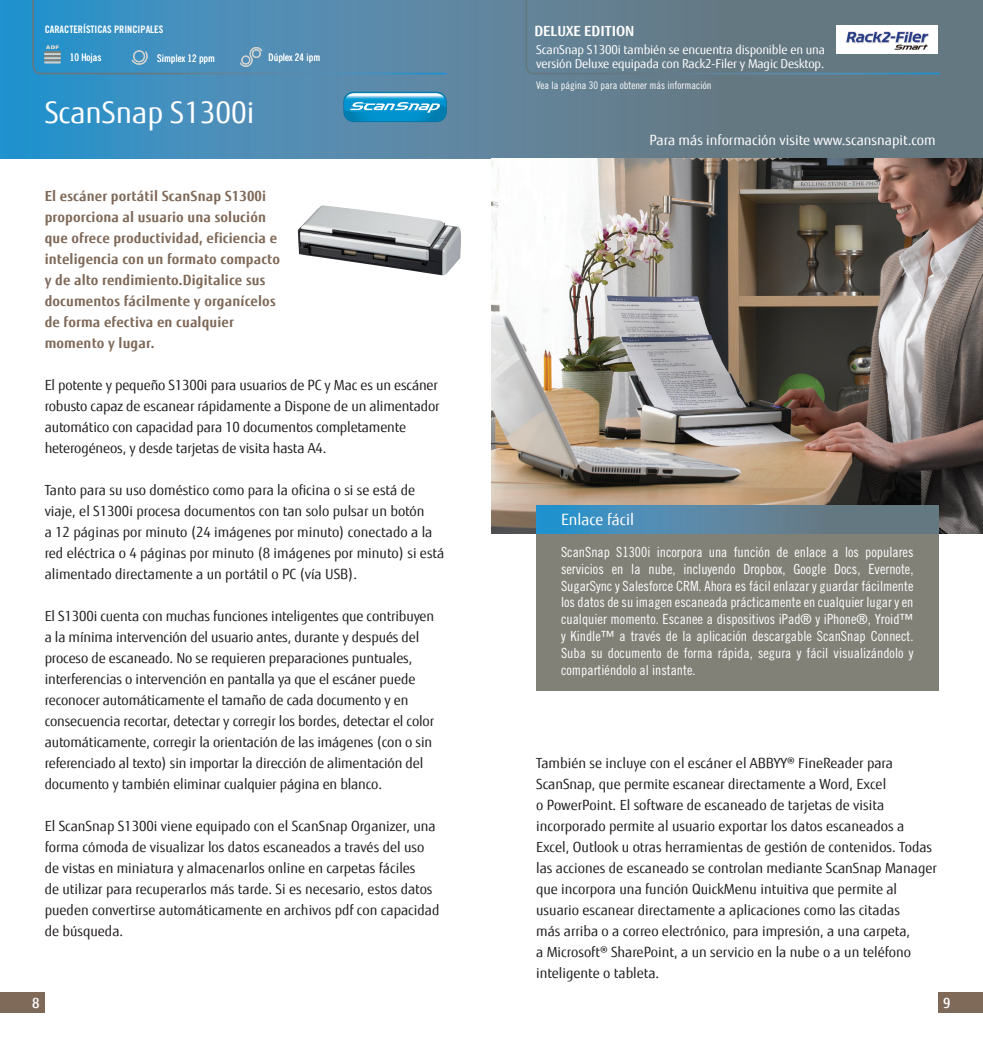
<style>
.page{position:relative;width:983px;height:1042px;background:#fff}
.page>*{position:absolute;margin:0;border:0;box-sizing:border-box;transform-origin:0 0}
.t1{font:29.75px "Fujitsu Sans";color:#fff}
.t2{font:15.58px "Fujitsu Sans";color:#fff}
.t3{font:14px/21px "Fujitsu Sans";color:#231f20}
.t4{font:14px/16.8px "Trade Gothic Cond Eighteen";color:#fff;text-align:justify}
.t5{font:700 14px/21px "Fujitsu Sans";letter-spacing:.01em;color:#7f6959}
.t6{font:14px "Fujitsu Sans";color:#fff}
.t7{font:700 14px "Fujitsu Sans";color:#fff}
.t8{font:500 14px "Fujitsu Sans";color:#fff}
.t9{font:12.25px/14px "Fujitsu Sans";letter-spacing:-.01em;color:#fff}
.t10{font:10.5px "Trade Gothic Cond Eighteen";color:#fff}
.t11{font:10.33px "Trade Gothic Cond Eighteen";color:#fff}
.t12{font:10.33px "Trade Gothic Bold Cond Twenty";color:#fff}
</style>
<div class="page">
<svg style="left:0;top:0;width:982px;height:159px;background:#56849f"></svg>
<div style="left:0;top:992px;width:45px;height:21px;background:#7f6959"></div>
<div style="left:938px;top:992px;width:44px;height:21px;background:#7f6959"></div>
<svg style="left:343px;top:92px;width:103px;height:30px"></svg>
<svg style="left:344px;top:92px;width:102px;height:29px;background:#3ea9d4"></svg>
<svg style="left:31px;top:0;width:417px;height:75px;background:#4b8eb6"></svg>
<img style="left:491px;top:159px;width:491px;height:374px">
<div style="left:536px;top:533px;width:402px;height:158px;background:#818178"></div>
<svg style="left:536px;top:505px;width:402px;height:28px;background:#5584a0"></svg>
<svg style="left:524px;top:0;width:417px;height:75px;background:#637b88"></svg>
<div style="left:836px;top:25px;width:102px;height:29px;background:#fff"></div>
<img style="left:846px;top:31px;width:83px;height:19px">
<img style="left:298px;top:205px;width:163px;height:70px">
<p class="t12" style="left:45px;top:23px;width:120px">CARACTERÍSTICAS PRINCIPALES</p>
<p class="t11" style="left:70px;top:51px;width:33px">10 Hojas</p>
<p class="t11" style="left:157px;top:52px;width:59px">Simplex 12 ppm</p>
<p class="t11" style="left:268px;top:51px;width:53px">Dúplex 24 ipm</p>
<h1 class="t1" style="left:45px;top:95px;width:211px">ScanSnap S1300i</h1>
<p class="t5" style="left:45px;top:185px;width:237px">El escáner portátil ScanSnap S1300i proporciona al usuario una solución que ofrece productividad, eficiencia e inteligencia con un formato compacto y de alto rendimiento.Digitalice sus documentos fácilmente y organícelos de forma efectiva en cualquier momento y lugar.</p>
<p class="t3" style="left:45px;top:374px;width:396px">El potente y pequeño S1300i para usuarios de PC y Mac es un escáner robusto capaz de escanear rápidamente a Dispone de un alimentador automático con capacidad para 10 documentos completamente heterogéneos, y desde tarjetas de visita hasta A4.</p>
<p class="t3" style="left:45px;top:479px;width:401px">Tanto para su uso doméstico como para la oficina o si se está de viaje, el S1300i procesa documentos con tan solo pulsar un botón<br>a 12 páginas por minuto (24 imágenes por minuto) conectado a la red eléctrica o 4 páginas por minuto (8 imágenes por minuto) si está alimentado directamente a un portátil o PC (vía USB).</p>
<p class="t3" style="left:45px;top:605px;width:391px">El S1300i cuenta con muchas funciones inteligentes que contribuyen a la mínima intervención del usuario antes, durante y después del proceso de escaneado. No se requieren preparaciones puntuales, interferencias o intervención en pantalla ya que el escáner puede reconocer automáticamente el tamaño de cada documento y en consecuencia recortar, detectar y corregir los bordes, detectar el color automáticamente, corregir la orientación de las imágenes (con o sin referenciado al texto) sin importar la dirección de alimentación del documento y también eliminar cualquier página en blanco.</p>
<p class="t3" style="left:45px;top:815px;width:396px">El ScanSnap S1300i viene equipado con el ScanSnap Organizer, una forma cómoda de visualizar los datos escaneados a través del uso de vistas en miniatura y almacenarlos online en carpetas fáciles<br>de utilizar para recuperarlos más tarde. Si es necesario, estos datos pueden convertirse automáticamente en archivos pdf con capacidad de búsqueda.</p>
<p class="t7" style="left:534px;top:22px;width:101px">DELUXE EDITION</p>
<p class="t9" style="left:536px;top:42px;width:290px">ScanSnap S1300i también se encuentra disponible en una versión Deluxe equipada con Rack2-Filer y Magic Desktop.</p>
<p class="t10" style="left:536px;top:79px;width:177px">Vea la página 30 para obtener más información</p>
<p class="t6" style="left:649px;top:131px;width:288px">Para más información visite www.scansnapit.com</p>
<p class="t2" style="left:561px;top:510px;width:74px">Enlace fácil</p>
<p class="t4" style="left:561px;top:543px;width:354px">ScanSnap S1300i incorpora una función de enlace a los populares servicios en la nube, incluyendo Dropbox, Google Docs, Evernote, SugarSync y Salesforce CRM. Ahora es fácil enlazar y guardar fácilmente los datos de su imagen escaneada prácticamente en cualquier lugar y en cualquier momento. Escanee a dispositivos iPad® y iPhone®, Yroid™ y Kindle™ a través de la aplicación descargable ScanSnap Connect.<br>Suba su documento de forma rápida, segura y fácil visualizándolo y compartiéndolo al instante.</p>
<p class="t3" style="left:536px;top:752px;width:402px">También se incluye con el escáner el ABBYY® FineReader para ScanSnap, que permite escanear directamente a Word, Excel<br>o PowerPoint. El software de escaneado de tarjetas de visita incorporado permite al usuario exportar los datos escaneados a Excel, Outlook u otras herramientas de gestión de contenidos. Todas las acciones de escaneado se controlan mediante ScanSnap Manager que incorpora una función QuickMenu intuitiva que permite al usuario escanear directamente a aplicaciones como las citadas<br>más arriba o a correo electrónico, para impresión, a una carpeta,<br>a Microsoft® SharePoint, a un servicio en la nube o a un teléfono inteligente o tableta.</p>
<p class="t8" style="left:32px;top:994px;width:9px">8</p>
<p class="t8" style="left:943px;top:994px;width:9px">9</p>
</div>
